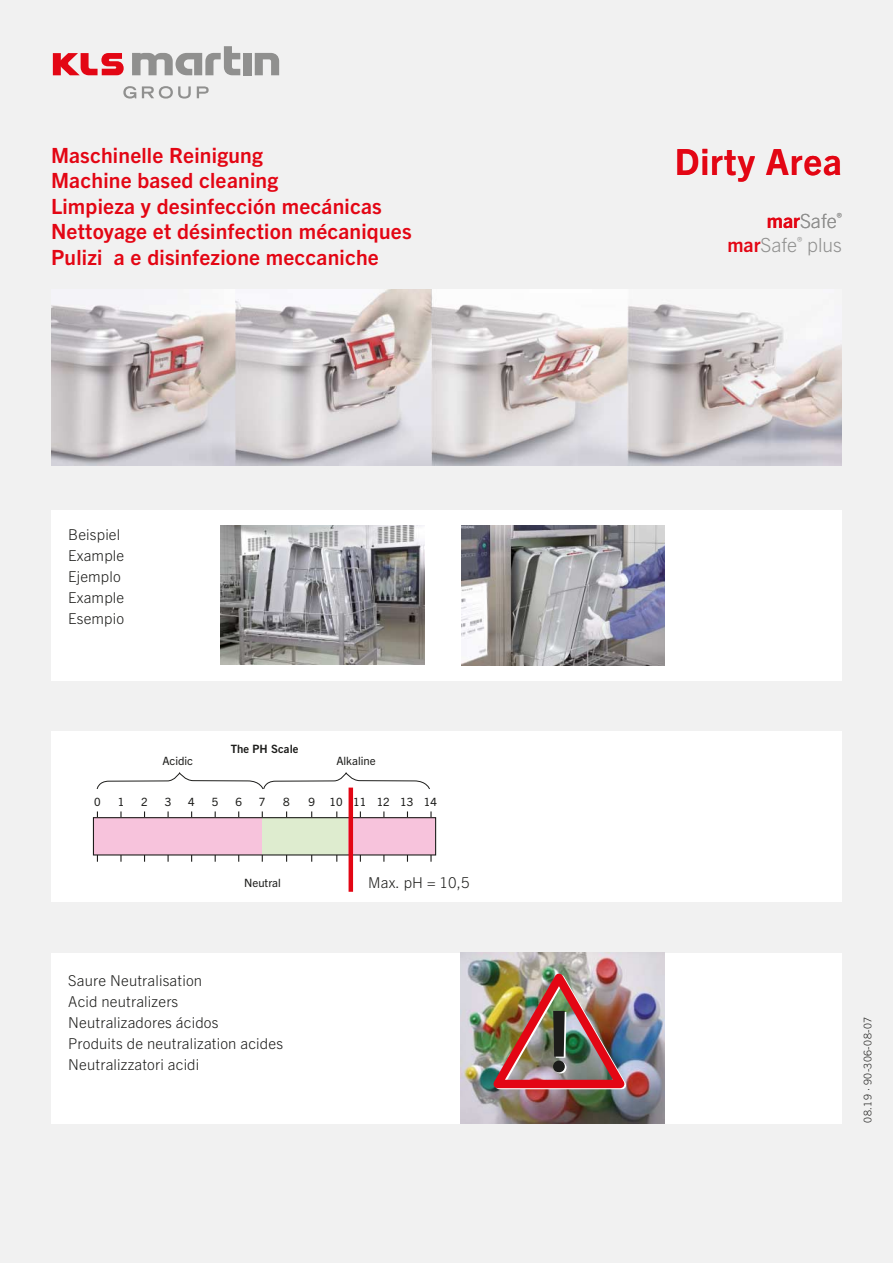
<style>
.page{position:relative;width:893px;height:1263px;background:#f1f1f1}
.page>*{position:absolute;margin:0;border:0;box-sizing:border-box;transform-origin:0 0}
.t1{font:700 36px "Trade Gothic Next LT Pro";letter-spacing:.025em;color:#e30614}
.t2{font:700 21px/25.5px "Trade Gothic Next LT Pro";letter-spacing:.01em;color:#e30614}
.t3{font:300 19.5px "Trade Gothic Next LT Pro";color:#90908f}
.t4{font:300 15px/21px "Trade Gothic Next LT Pro";letter-spacing:.01em;color:#1d1d1b}
.t5{font:11.4px "Trade Gothic Next LT Pro";color:#1d1d1b}
.t6{font:11.4px "Trade Gothic Bold Two";color:#1d1d1b}
.t7{font:300 10.5px "Trade Gothic Next LT Pro";letter-spacing:.035em;color:#1d1d1b}
.s1{font-weight:700;color:#e30614}
</style>
<div class="page">
<svg style="left:123px;top:86px;width:13px;height:13px"></svg>
<svg style="left:142px;top:86px;width:49px;height:13px"></svg>
<svg style="left:197px;top:86px;width:12px;height:12px"></svg>
<svg style="left:53px;top:53px;width:71px;height:22px"></svg>
<div style="left:243px;top:53px;width:9px;height:22px;background:#90908f"></div>
<svg style="left:255px;top:53px;width:24px;height:22px"></svg>
<svg style="left:132px;top:46px;width:108px;height:29px"></svg>
<div style="left:51px;top:510px;width:791px;height:171px;background:#fff"></div>
<div style="left:51px;top:731px;width:791px;height:171px;background:#fff"></div>
<div style="left:51px;top:953px;width:791px;height:171px;background:#fff"></div>
<img style="left:461px;top:952px;width:204px;height:171px">
<img style="left:51px;top:289px;width:791px;height:177px">
<img style="left:483px;top:969px;width:143px;height:125px">
<svg style="left:96px;top:773px;width:334px;height:17px"></svg>
<svg style="left:120px;top:855px;width:2px;height:7px"></svg>
<svg style="left:120px;top:811px;width:2px;height:6px"></svg>
<svg style="left:430px;top:855px;width:2px;height:7px"></svg>
<svg style="left:430px;top:811px;width:2px;height:6px"></svg>
<div style="left:93px;top:818px;width:170px;height:37px;background:#f7c3dc"></div>
<div style="left:262px;top:818px;width:86px;height:37px;background:#deeccf"></div>
<div style="left:349px;top:818px;width:86px;height:37px;background:#f7c3dc"></div>
<div style="left:93px;top:817px;width:343px;height:38px;border:1px solid #1d1d1b"></div>
<hr style="left:349px;top:787px;width:4px;height:105px;background:#e30614">
<img style="left:221px;top:526px;width:203px;height:139px">
<img style="left:461px;top:526px;width:204px;height:139px">
<h2 class="t2" style="left:51px;top:145px;width:362px">Maschinelle Reinigung<br>Machine based cleaning<br>Limpieza y desinfección mecánicas<br>Nettoyage et désinfection mécaniques<br>Pulizi a e disinfezione meccaniche</h2>
<h1 class="t1" style="left:675px;top:149px;width:169px">Dirty Area</h1>
<h3 class="t3" style="left:767px;top:214px;width:77px"><span class="s1">mar</span>Safe<sup>®</sup></h3>
<h3 class="t3" style="left:727px;top:238px;width:116px"><span class="s1">mar</span>Safe<sup>®</sup> plus</h3>
<p class="t4" style="left:68px;top:526px;width:58px">Beispiel<br>Example<br>Ejemplo<br>Example<br>Esempio</p>
<p class="t6" style="left:231px;top:745px;width:69px">The PH Scale</p>
<p class="t5" style="left:162px;top:754px;width:32px">Acidic</p>
<p class="t5" style="left:336px;top:754px;width:41px">Alkaline</p>
<p class="t5" style="left:94px;top:796px;width:8px">0</p>
<p class="t5" style="left:118px;top:796px;width:8px">1</p>
<p class="t5" style="left:141px;top:796px;width:8px">2</p>
<p class="t5" style="left:165px;top:796px;width:8px">3</p>
<p class="t5" style="left:188px;top:796px;width:8px">4</p>
<p class="t5" style="left:212px;top:796px;width:8px">5</p>
<p class="t5" style="left:235px;top:796px;width:8px">6</p>
<p class="t5" style="left:259px;top:796px;width:8px">7</p>
<p class="t5" style="left:283px;top:796px;width:8px">8</p>
<p class="t5" style="left:308px;top:796px;width:8px">9</p>
<p class="t5" style="left:330px;top:796px;width:109px">10 11 12 13 14</p>
<p class="t5" style="left:244px;top:876px;width:38px">Neutral</p>
<p class="t4" style="left:68px;top:972px;width:216px">Saure Neutralisation<br>Acid neutralizers<br>Neutralizadores ácidos<br>Produits de neutralization acides<br>Neutralizzatori acidi</p>
<p class="t4" style="left:368px;top:874px;width:103px">Max. pH = 10,5</p>
<p class="t7" style="left:864px;top:1123px;width:107px;rotate:-90deg">08.19 · 90-306-08-07</p>
</div>
